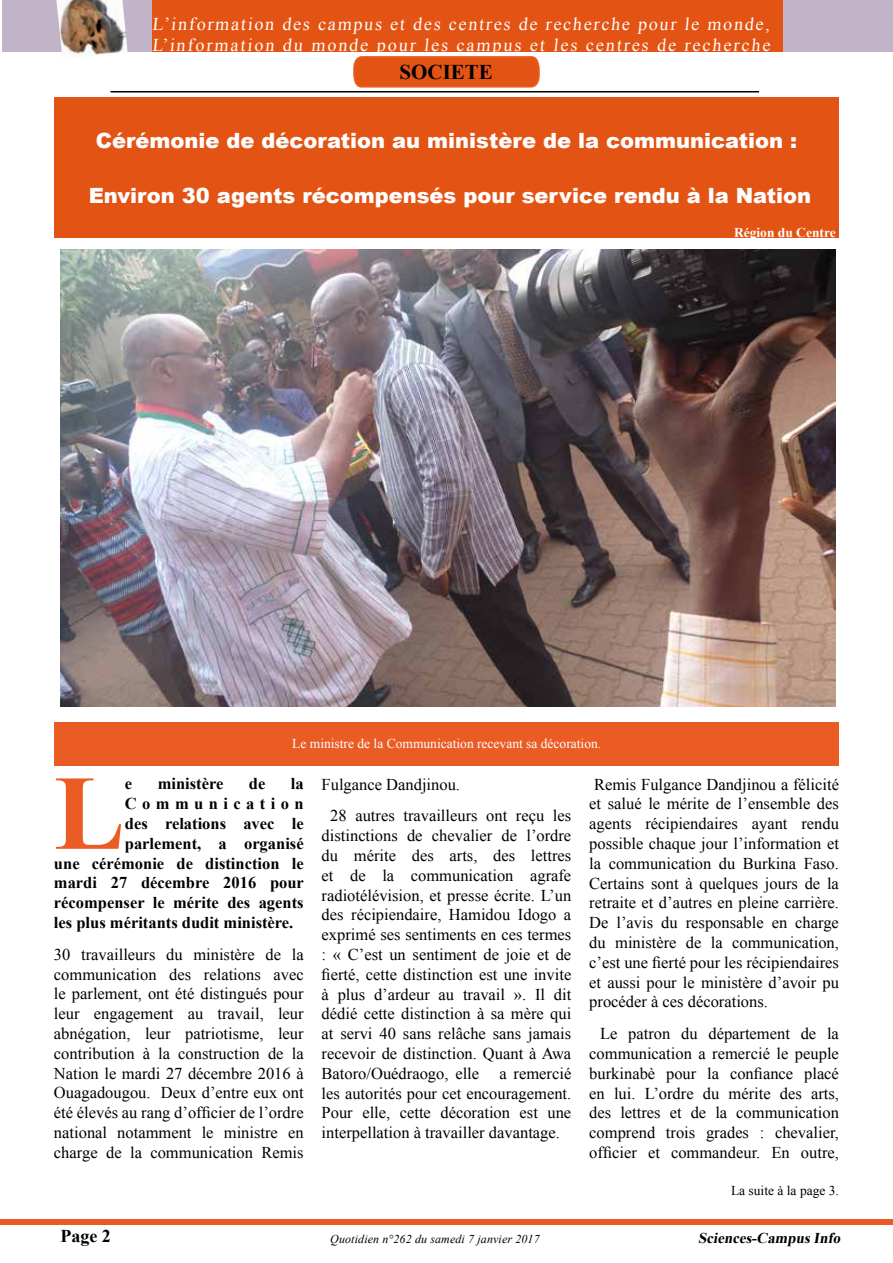
<style>
.page{position:relative;width:893px;height:1263px;background:#fff}
.page>*{position:absolute;margin:0;border:0;box-sizing:border-box;transform-origin:0 0}
.t1{font:700 106.2px "Times New Roman";color:#ea5c24}
.t2{font:900 21px "Arial";color:#fff}
.t3{font:700 21px "Times New Roman";color:#000}
.t4{font:18px/21.6px "Times New Roman";letter-spacing:.105em;color:#fff}
.t5{font:700 18px "Times New Roman";color:#000}
.t6{font:16.5px/19.8px "Times New Roman";color:#000;text-align:justify}
.t7{font:700 16.5px "Times New Roman";color:#000}
.t8{font:700 16.5px "Times New Roman";letter-spacing:.33em;color:#000}
.t9{font:italic 700 15px "Times New Roman";color:#000}
.t10{font:13.5px "Times New Roman";color:#fff}
.t11{font:13.5px "Times New Roman";color:#000}
.t12{font:700 13.5px "Times New Roman";color:#fff}
.t13{font:italic 12px "Times New Roman";letter-spacing:.01em;color:#000}
</style>
<div class="page">
<div style="left:1px;top:1219px;width:892px;height:6px;background:#ea5c24"></div>
<div style="left:54px;top:721px;width:785px;height:44px;background:#ea5c24"></div>
<hr style="left:111px;top:91px;width:648px;height:1px;background:#000">
<div style="left:2px;top:0;width:891px;height:52px;background:#c2b4c8"></div>
<div style="left:152px;top:0;width:630px;height:52px;background:#e35414"></div>
<img style="left:56px;top:0;width:72px;height:56px">
<div style="left:54px;top:98px;width:785px;height:140px;background:#e35414"></div>
<img style="left:61px;top:250px;width:775px;height:456px">
<svg style="left:353px;top:56px;width:187px;height:32px;background:#e45a1d"></svg>
<p class="t4" style="left:152px;top:12px;width:622px">L’information des campus et des centres de recherche pour le monde,<br>L’information du monde pour les campus et les centres de recherche</p>
<p class="t3" style="left:400px;top:57px;width:95px">SOCIETE</p>
<p class="t2" style="left:96px;top:125px;width:703px">Cérémonie de décoration au ministère de la communication :</p>
<p class="t2" style="left:89px;top:180px;width:724px">Environ 30 agents récompensés pour service rendu à la Nation</p>
<p class="t12" style="left:734px;top:223px;width:103px">Région du Centre</p>
<p class="t10" style="left:292px;top:734px;width:310px">Le ministre de la Communication recevant sa décoration.</p>
<h1 class="t1" style="left:54px;top:737px;width:72px">L</h1>
<p class="t7" style="left:125px;top:772px;width:9px">e</p>
<p class="t7" style="left:158px;top:772px;width:67px">ministère</p>
<p class="t7" style="left:249px;top:772px;width:18px">de</p>
<p class="t7" style="left:291px;top:772px;width:14px">la</p>
<p class="t8" style="left:125px;top:792px;width:180px">Communication</p>
<p class="t7" style="left:125px;top:811px;width:180px">des relations avec le</p>
<p class="t7" style="left:125px;top:831px;width:180px">parlement, a organisé</p>
<p class="t7" style="left:54px;top:851px;width:251px">une cérémonie de distinction le</p>
<p class="t7" style="left:54px;top:871px;width:251px">mardi 27 décembre 2016 pour</p>
<p class="t7" style="left:54px;top:891px;width:251px">récompenser le mérite des agents</p>
<p class="t7" style="left:54px;top:910px;width:241px">les plus méritants dudit ministère.</p>
<p class="t6" style="left:54px;top:944px;width:251px">30 travailleurs du ministère de la communication des relations avec le parlement, ont été distingués pour leur engagement au travail, leur abnégation, leur patriotisme, leur contribution à la construction de la Nation le mardi 27 décembre 2016 à Ouagadougou. Deux d’entre eux ont été élevés au rang d’officier de l’ordre national notamment le ministre en charge de la communication Remis</p>
<p class="t6" style="left:330px;top:768px;width:243px;line-height:31.8px;text-indent:-9px">Fulgance Dandjinou.<br>28 autres travailleurs ont reçu les</p>
<p class="t6" style="left:322px;top:825px;width:251px">distinctions de chevalier de l’ordre du mérite des arts, des lettres et de la communication agrafe radiotélévision, et presse écrite. L’un des récipiendaire, Hamidou Idogo a exprimé ses sentiments en ces termes : « C’est un sentiment de joie et de fierté, cette distinction est une invite à plus d’ardeur au travail ». Il dit dédié cette distinction à sa mère qui at servi 40 sans relâche sans jamais recevoir de distinction. Quant à Awa Batoro/Ouédraogo, elle a remercié les autorités pour cet encouragement.<br>Pour elle, cette décoration est une interpellation à travailler davantage.</p>
<p class="t6" style="left:589px;top:774px;width:251px">Remis Fulgance Dandjinou a félicité et salué le mérite de l’ensemble des agents récipiendaires ayant rendu possible chaque jour l’information et la communication du Burkina Faso.<br>Certains sont à quelques jours de la retraite et d’autres en pleine carrière.<br>De l’avis du responsable en charge du ministère de la communication, c’est une fierté pour les récipiendaires et aussi pour le ministère d’avoir pu procéder à ces décorations.</p>
<p class="t6" style="left:589px;top:1023px;width:251px;text-indent:11px">Le patron du département de la communication a remercié le peuple burkinabè pour la confiance placé en lui. L’ordre du mérite des arts, des lettres et de la communication comprend trois grades : chevalier, officier et commandeur. En outre,</p>
<p class="t11" style="left:731px;top:1181px;width:109px">La suite à la page 3.</p>
<p class="t5" style="left:60px;top:1223px;width:52px">Page 2</p>
<p class="t13" style="left:330px;top:1231px;width:211px">Quotidien n°262 du samedi 7 janvier 2017</p>
<p class="t9" style="left:698px;top:1227px;width:147px">Sciences-CampusInfo</p>
</div>
